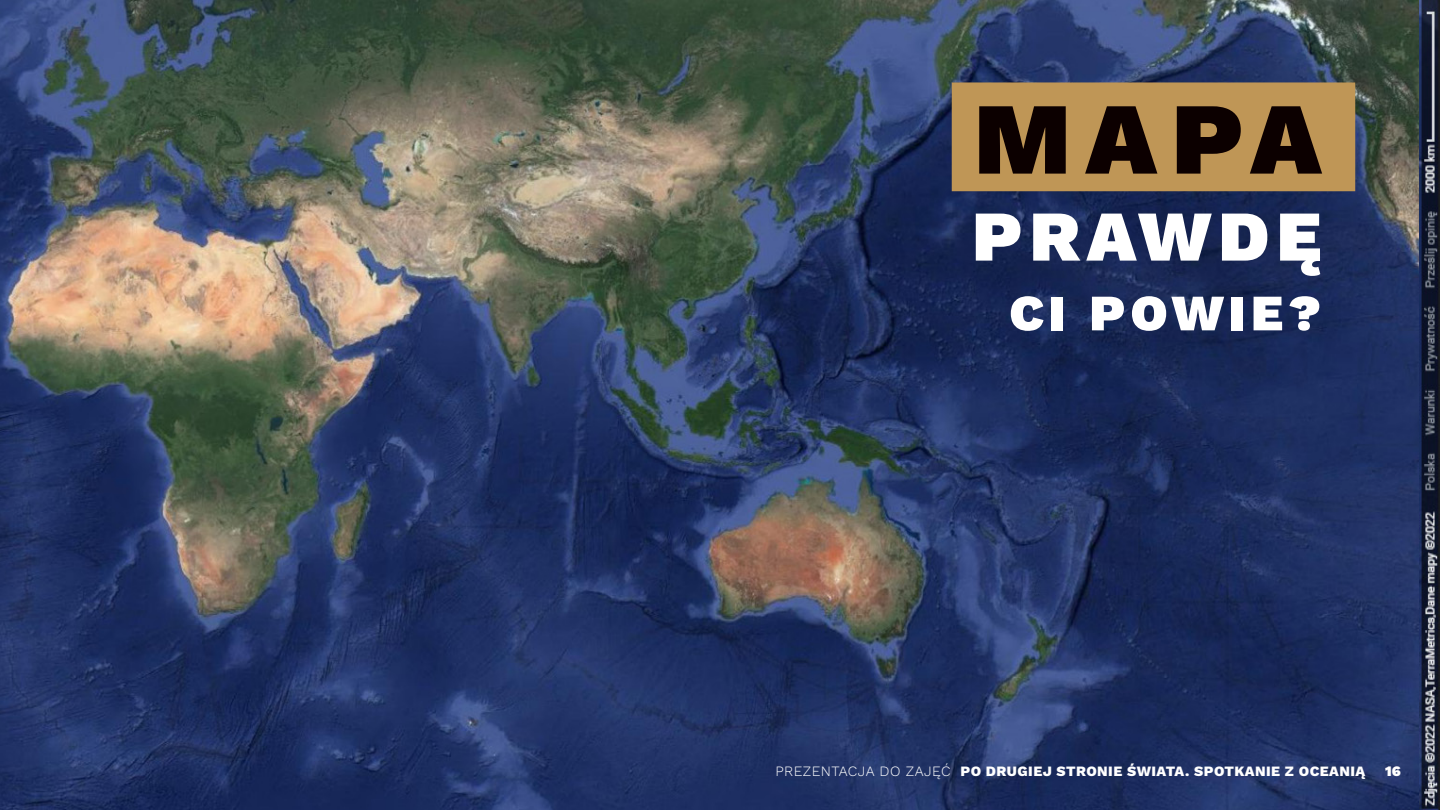
<style>
.page{position:relative;width:1440px;height:810px;background:#fff}
.page>*{position:absolute;margin:0;border:0;box-sizing:border-box;transform-origin:0 0}
.t1{font:900 102px "Work Sans";color:#0c0000}
.t2{font:900 71.25px "Work Sans";letter-spacing:.1em;color:#fff}
.t3{font:900 51px "Work Sans";letter-spacing:.1em;color:#fff}
.t4{font:900 14.48px "Work Sans";color:#fff}
.t5{font:800 14.25px "Work Sans";letter-spacing:.03em;color:#fff}
.s1{font-weight:300}
</style>
<div class="page">
<img style="left:0;top:0;width:1420px;height:810px">
<img style="left:1420px;top:0;width:20px;height:810px">
<div style="left:952px;top:82px;width:403px;height:109px;background:#bf9656"></div>
<h1 class="t1" style="left:974px;top:61px;width:349px">MAPA</h1>
<h2 class="t2" style="left:972px;top:182px;width:350px">PRAWDĘ</h2>
<h3 class="t3" style="left:1009px;top:274px;width:313px">CI POWIE?</h3>
<p class="t5" style="left:775px;top:761px;width:591px"><span class="s1">PREZENTACJA DO ZAJĘĆ</span> PO DRUGIEJ STRONIE ŚWIATA. SPOTKANIE Z OCEANIĄ</p>
<p class="t4" style="left:1385px;top:760px;width:17px">16</p>
</div>
